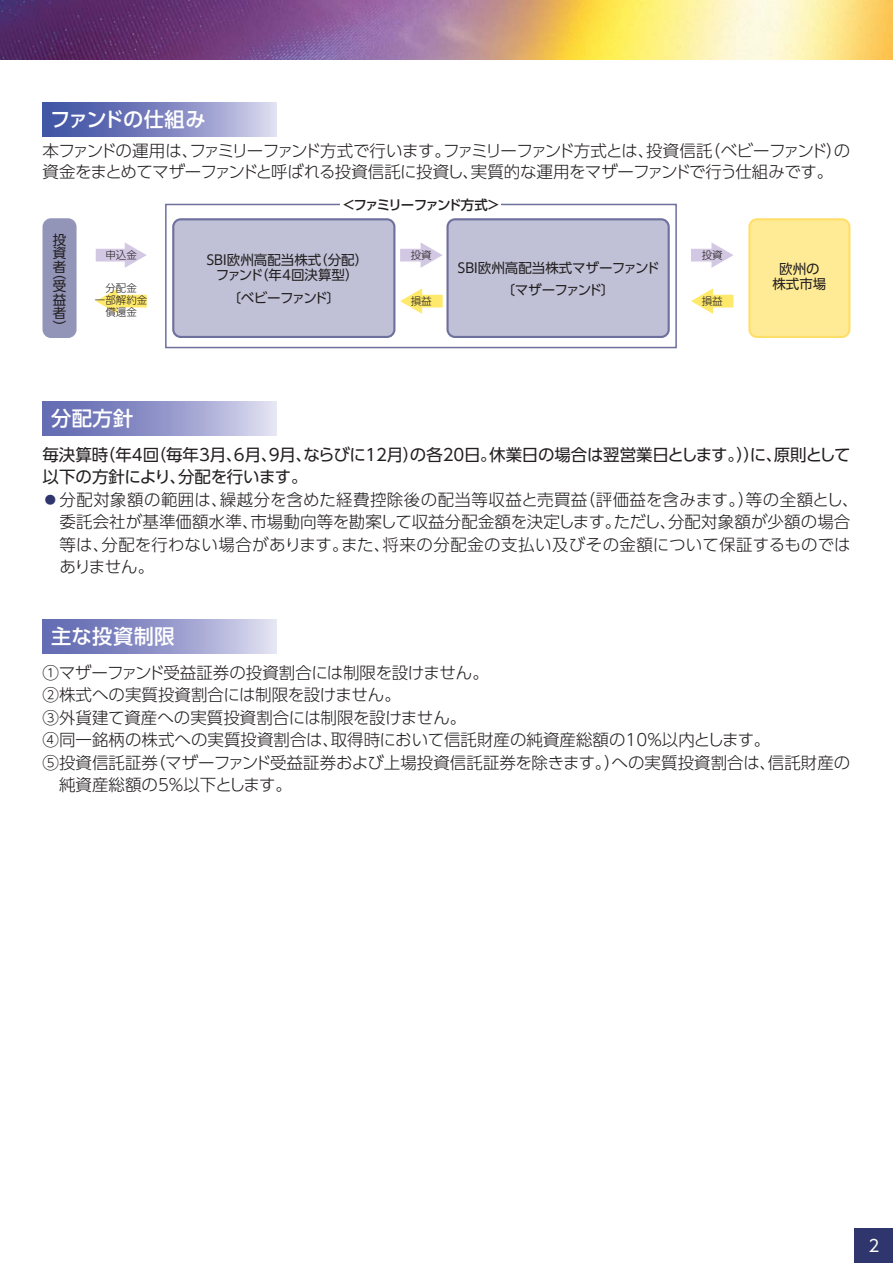
<style>
.page{position:relative;width:893px;height:1263px;background:#fff}
.page>*{position:absolute;margin:0;border:0;box-sizing:border-box;transform-origin:0 0}
.t1{font:20.25px "UD Shin Go Pro Medium 90 pv RKSJ H";letter-spacing:.025em;color:#fff}
.t2{font:20.25px "UD Shin Go Pro Medium 90 pv RKSJ H";letter-spacing:-.035em;color:#fff}
.t3{font:16.5px/22.5px "UD Shin Go Pro Light 90 pv RKSJ H";color:#231f20}
.t4{font:16.5px/21px "UD Shin Go Pro Light 90 pv RKSJ H";letter-spacing:-.04em;color:#231f20}
.t5{font:16.5px/22.5px "UD Shin Go Pro Regular 90 pv RKSJ H";letter-spacing:-.01em;color:#231f20}
.t6{font:16.5px "UD Shin Go Pro Light 90 pv RKSJ H";letter-spacing:-.02em;color:#231f20}
.t7{font:16.5px "UD Shin Go Pro Regular 90 pv RKSJ H";color:#fff}
.t8{font:13.5px/15px "UD Shin Go Pro Regular 90 pv RKSJ H";color:#231f20;text-align:center}
.t9{font:13.5px/22.5px "UD Shin Go Pro Regular 90 pv RKSJ H";letter-spacing:-.03em;color:#231f20;text-align:center}
.t10{font:13.5px "UD Shin Go Pro Medium 90 pv RKSJ H";letter-spacing:-.13em;color:#231f20}
.t11{font:13.5px "UD Shin Go Pro Regular 90 pv RKSJ H";letter-spacing:-.095em;color:#231f20}
.t12{font:13.5px/13.5px "UD Shin Go Pro Regular 90 pv RKSJ V";color:#231f20;text-align:justify}
.t13{font:10.5px/12px "UD Shin Go Pro Light 90 pv RKSJ H";color:#231f20;text-align:center}
.s1{font-family:"Gothic MB101 Pro Light 90 pv RKSJ H";color:#2f356d}
</style>
<div class="page">
<div style="left:165px;top:204px;width:512px;height:144px;border:2px solid #6d6f9c"></div>
<div style="left:43px;top:218px;width:34px;height:120px;background:#9294b8;border-radius:9px"></div>
<div style="left:748px;top:218px;width:102px;height:120px;background:#ffeb95"></div>
<div style="left:341px;top:198px;width:160px;height:17px;background:#fff"></div>
<div style="left:96px;top:249px;width:32px;height:12px;background:#d3c8e3"></div>
<svg style="left:125px;top:243px;width:22px;height:25px"></svg>
<div style="left:114px;top:295px;width:33px;height:12px;background:#ffe96b"></div>
<svg style="left:96px;top:288px;width:22px;height:26px"></svg>
<div style="left:691px;top:249px;width:24px;height:12px;background:#d3c8e3"></div>
<svg style="left:711px;top:242px;width:22px;height:26px"></svg>
<div style="left:709px;top:295px;width:24px;height:12px;background:#ffe96b"></div>
<svg style="left:691px;top:288px;width:22px;height:26px"></svg>
<svg style="left:172px;top:218px;width:498px;height:120px;background:#c2c2d6"></svg>
<svg style="left:43px;top:102px;width:233px;height:34px;background:#8189c2"></svg>
<div style="left:43px;top:401px;width:233px;height:34px;background:linear-gradient(to right,#565fac,#d8d8ed)"></div>
<div style="left:43px;top:619px;width:233px;height:34px;background:linear-gradient(to right,#565fac,#d8d8ed)"></div>
<div style="left:855px;top:1228px;width:38px;height:34px;background:#2f356d"></div>
<img style="left:0;top:0;width:893px;height:60px">
<p class="t2" style="left:50px;top:112px;width:157px">ファンドの仕組み</p>
<p class="t4" style="left:43px;top:143px;width:809px">本ファンドの運用は、ファミリーファンド方式で行います。ファミリーファンド方式とは、投資信託（ベビーファンド）の資金をまとめてマザーファンドと呼ばれる投資信託に投資し、実質的な運用をマザーファンドで行う仕組みです。</p>
<p class="t12" style="left:53px;top:234px;width:15px">投資者</p>
<p class="t12" style="left:53px;top:268px;width:15px">（受益者）</p>
<p class="t13" style="left:105px;top:251px;width:33px">申込金</p>
<p class="t13" style="left:95px;top:284px;width:54px">分配金<br>一部解約金償還金</p>
<p class="t1" style="left:51px;top:411px;width:84px">分配方針</p>
<p class="t10" style="left:342px;top:200px;width:160px">＜ファミリーファンド方式＞</p>
<p class="t8" style="left:204px;top:255px;width:166px">ＳＢＩ欧州高配当株式（分配）ファンド（年4回決算型）</p>
<p class="t11" style="left:227px;top:293px;width:114px">〔ベビーファンド〕</p>
<p class="t13" style="left:411px;top:251px;width:22px">投資</p>
<p class="t13" style="left:702px;top:251px;width:22px">投資</p>
<p class="t13" style="left:411px;top:297px;width:22px">損益</p>
<p class="t13" style="left:702px;top:297px;width:22px">損益</p>
<p class="t9" style="left:455px;top:258px;width:206px">ＳＢＩ欧州高配当株式マザーファンド〔マザーファンド〕</p>
<p class="t8" style="left:772px;top:263px;width:56px">欧州の株式市場</p>
<p class="t5" style="left:42px;top:445px;width:810px">毎決算時（年4回（毎年3月、6月、9月、ならびに12月）の各20日。休業日の場合は翌営業日とします。））に、原則として以下の方針により、分配を行います。</p>
<p class="t3" style="left:60px;top:490px;width:801px;text-indent:-17px"><span class="s1">●</span>分配対象額の範囲は、繰越分を含めた経費控除後の配当等収益と売買益（評価益を含みます。）等の全額とし、委託会社が基準価額水準、市場動向等を勘案して収益分配金額を決定します。ただし、分配対象額が少額の場合等は、分配を行わない場合があります。また、将来の分配金の支払い及びその金額について保証するものではありません。</p>
<p class="t1" style="left:51px;top:629px;width:125px">主な投資制限</p>
<p class="t6" style="left:43px;top:666px;width:448px">①マザーファンド受益証券の投資割合には制限を設けません。</p>
<p class="t3" style="left:43px;top:686px;width:360px">② 株式への実質投資割合には制限を設けません。</p>
<p class="t3" style="left:43px;top:709px;width:425px">③ 外貨建て資産への実質投資割合には制限を設けません。</p>
<p class="t3" style="left:43px;top:731px;width:729px">④ 同一銘柄の株式への実質投資割合は、取得時において信託財産の純資産総額の10％以内とします。</p>
<p class="t3" style="left:43px;top:754px;width:809px">⑤ 投資信託証券（マザーファンド受益証券および上場投資信託証券を除きます。）への実質投資割合は、信託財産の</p>
<p class="t3" style="left:59px;top:776px;width:234px">純資産総額の5％以下とします。</p>
<p class="t7" style="left:868px;top:1239px;width:12px">2</p>
</div>
